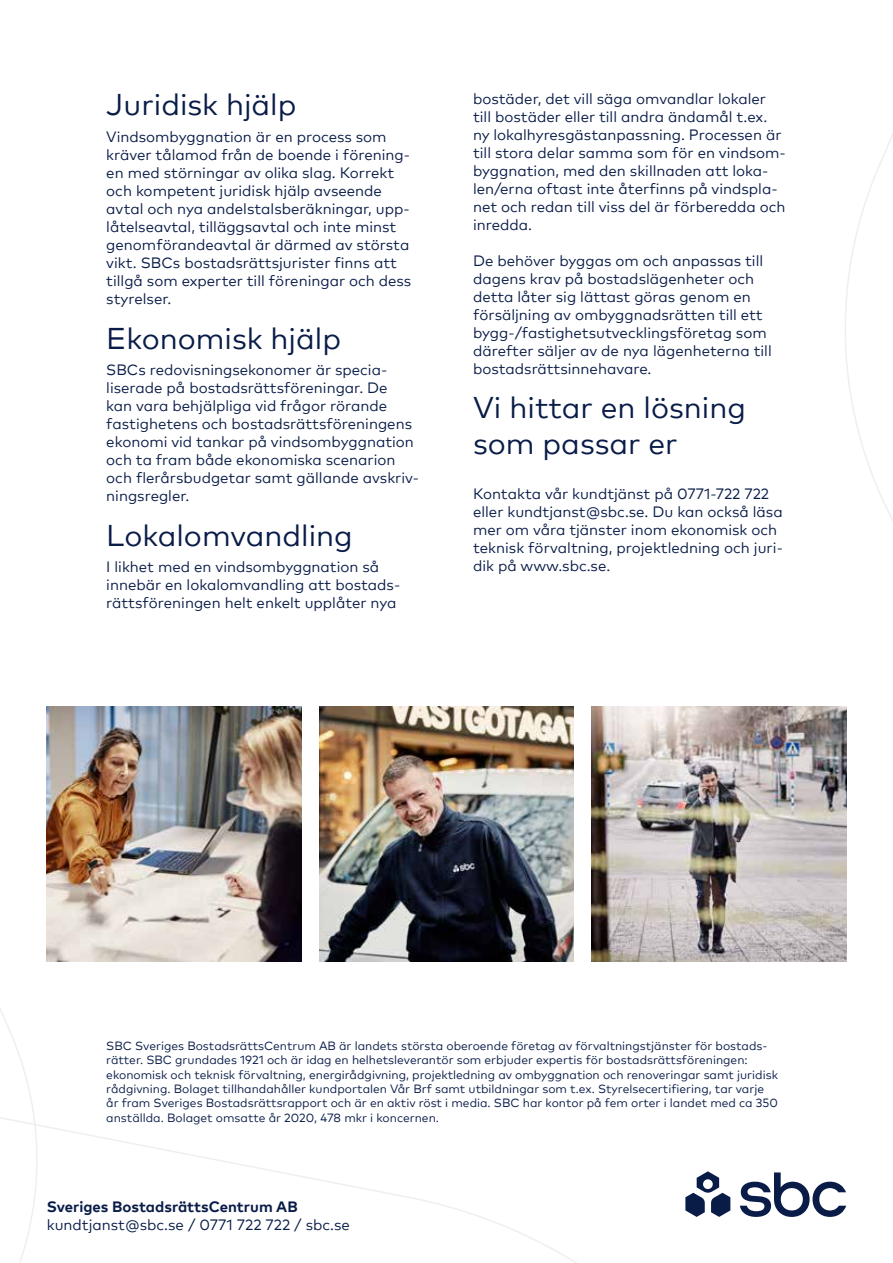
<style>
.page{position:relative;width:893px;height:1263px;background:#fff}
.page>*{position:absolute;margin:0;border:0;box-sizing:border-box;transform-origin:0 0}
.t1{font:30px/36px "Mark Pro";color:#091c48}
.t2{font:15px/18px "Mark Pro";color:#091c48}
.t3{font:700 15px "Mark Pro";color:#091c48}
.t4{font:12px/14.4px "Mark Pro";color:#091c48}
</style>
<div class="page">
<svg style="left:685px;top:1171px;width:45px;height:46px"></svg>
<svg style="left:740px;top:1172px;width:106px;height:45px"></svg>
<svg style="left:57px;top:1128px;width:520px;height:135px"></svg>
<svg style="left:0;top:706px;width:57px;height:557px"></svg>
<svg style="left:845px;top:133px;width:48px;height:388px"></svg>
<img style="left:47px;top:707px;width:254px;height:254px">
<img style="left:319px;top:707px;width:255px;height:254px">
<img style="left:592px;top:707px;width:254px;height:254px">
<h1 class="t1" style="left:106px;top:84px;width:192px">Juridisk hjälp</h1>
<p class="t2" style="left:106px;top:126px;width:307px">Vindsombyggnation är en process som kräver tålamod från de boende i förening&shy;en med störningar av olika slag. Korrekt och kompetent juridisk hjälp avseende avtal och nya andelstalsberäkningar, upp&shy;låtelseavtal, tilläggsavtal och inte minst genomförandeavtal är därmed av största vikt. SBCs bostadsrättsjurister finns att tillgå som experter till föreningar och dess styrelser.</p>
<h1 class="t1" style="left:106px;top:318px;width:236px">Ekonomisk hjälp</h1>
<p class="t2" style="left:106px;top:359px;width:314px">SBCs redovisningsekonomer är specia&shy;liserade på bostadsrättsföreningar. De<br>kan vara behjälpliga vid frågor rörande fastighetens och bostadsrättsföreningens ekonomi vid tankar på vindsombyggnation och ta fram både ekonomiska scenarion och flerårsbudgetar samt gällande avskriv&shy;ningsregler.</p>
<h1 class="t1" style="left:106px;top:515px;width:248px">Lokalomvandling</h1>
<p class="t2" style="left:106px;top:557px;width:295px">I likhet med en vindsombyggnation så innebär en lokalomvandling att bostads&shy;rättsföreningen helt enkelt upplåter nya</p>
<p class="t2" style="left:473px;top:88px;width:314px">bostäder, det vill säga omvandlar lokaler till bostäder eller till andra ändamål t.ex. ny lokalhyresgästanpassning. Processen är till stora delar samma som för en vindsom&shy;byggnation, med den skillnaden att loka&shy;len/erna oftast inte återfinns på vindspla&shy;net och redan till viss del är förberedda och inredda.</p>
<p class="t2" style="left:473px;top:250px;width:300px">De behöver byggas om och anpassas till dagens krav på bostadslägenheter och detta låter sig lättast göras genom en försäljning av ombyggnadsrätten till ett bygg-/fastighetsutvecklingsföretag som därefter säljer av de nya lägenheterna till bostadsrättsinnehavare.</p>
<h1 class="t1" style="left:473px;top:387px;width:274px">Vi hittar en lösning som passar er</h1>
<p class="t2" style="left:473px;top:483px;width:311px">Kontakta vår kundtjänst på 0771-722 722 eller kundtjanst@sbc.se. Du kan också läsa mer om våra tjänster inom ekonomisk och teknisk förvaltning, projektledning och juri&shy;dik på www.sbc.se.</p>
<p class="t4" style="left:106px;top:1037px;width:673px">SBC Sveriges BostadsrättsCentrum AB är landets största oberoende företag av förvaltningstjänster för bostads&shy;rätter. SBC grundades 1921 och är idag en helhetsleverantör som erbjuder expertis för bostadsrättsföreningen: ekonomisk och teknisk förvaltning, energirådgivning, projektledning av ombyggnation och renoveringar samt juridisk rådgivning. Bolaget tillhandahåller kundportalen Vår Brf samt utbildningar som t.ex. Styrelsecertifiering, tar varje år fram Sveriges Bostadsrättsrapport och är en aktiv röst i media. SBC har kontor på fem orter i landet med ca 350 anställda. Bolaget omsatte år 2020, 478 mkr i koncernen.</p>
<p class="t3" style="left:47px;top:1196px;width:252px">Sveriges BostadsrättsCentrum AB</p>
<p class="t2" style="left:47px;top:1215px;width:305px">kundtjanst@sbc.se / 0771 722 722 / sbc.se</p>
</div>
